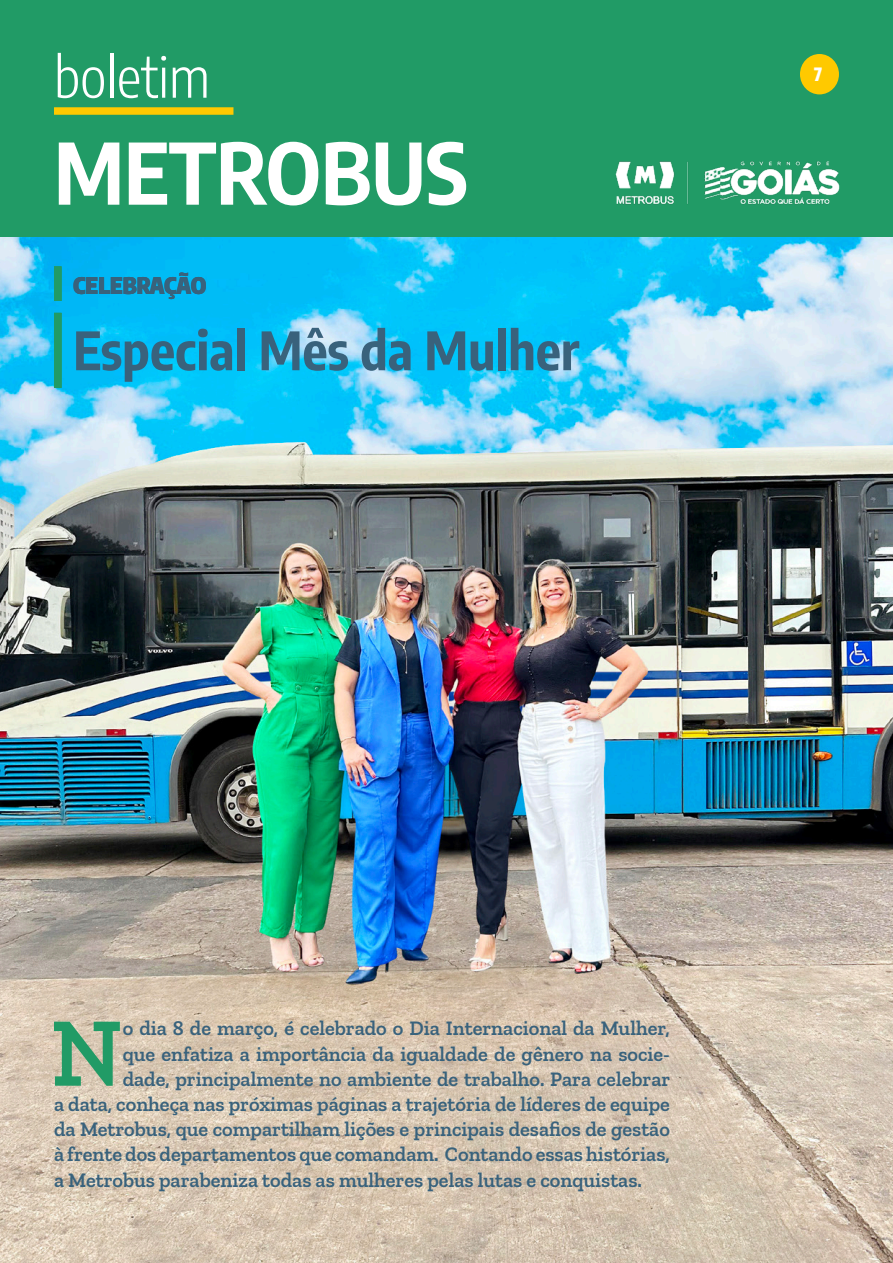
<style>
.page{position:relative;width:893px;height:1263px;background:#fff}
.page>*{position:absolute;margin:0;border:0;box-sizing:border-box;transform-origin:0 0}
.t1{font:600 98.55px "Zilla Slab";color:#219b66}
.t2{font:700 84px "Encode Sans Condensed";color:#fff}
.t3{font:300 55.5px "Encode Sans Condensed";color:#fff}
.t4{font:700 52.5px "Encode Sans Condensed";color:#39627c}
.t5{font:900 22.5px "Encode Sans Condensed";color:#39627c}
.t6{font:600 21px "Zilla Slab";color:#39627c}
.t7{font:800 18px "Encode Sans Condensed";color:#fff}
</style>
<div class="page">
<img style="left:0;top:236px;width:893px;height:1027px">
<div style="left:0;top:0;width:893px;height:236px;background:#219b66"></div>
<div style="left:54px;top:107px;width:179px;height:8px;background:#ffc900"></div>
<img style="left:615px;top:161px;width:225px;height:44px">
<div style="left:800px;top:54px;width:39px;height:40px;background:#ffc900;border-radius:50%"></div>
<div style="left:54px;top:313px;width:8px;height:75px;background:#219b66"></div>
<div style="left:54px;top:266px;width:8px;height:35px;background:#219b66"></div>
<p class="t3" style="left:54px;top:39px;width:157px">boletim</p>
<p class="t2" style="left:54px;top:110px;width:415px">METROBUS</p>
<p class="t5" style="left:73px;top:268px;width:135px">CELEBRAÇÃO</p>
<p class="t4" style="left:73px;top:311px;width:508px">Especial Mês da Mulher</p>
<p class="t7" style="left:814px;top:60px;width:10px">7</p>
<p class="t1" style="left:51px;top:997px;width:73px">N</p>
<p class="t6" style="left:123px;top:1016px;width:549px">o dia 8 de março, é celebrado o Dia Internacional da Mulher,</p>
<p class="t6" style="left:123px;top:1042px;width:549px">que enfatiza a importância da igualdade de gênero na socie-</p>
<p class="t6" style="left:123px;top:1067px;width:549px">dade, principalmente no ambiente de trabalho. Para celebrar</p>
<p class="t6" style="left:54px;top:1092px;width:617px">a data, conheça nas próximas páginas a trajetória de líderes de equipe</p>
<p class="t6" style="left:54px;top:1117px;width:617px">da Metrobus, que compartilham lições e principais desafios de gestão</p>
<p class="t6" style="left:54px;top:1142px;width:617px">à frente dos departamentos que comandam. Contando essas histórias,</p>
<p class="t6" style="left:54px;top:1168px;width:590px">a Metrobus parabeniza todas as mulheres pelas lutas e conquistas.</p>
</div>
